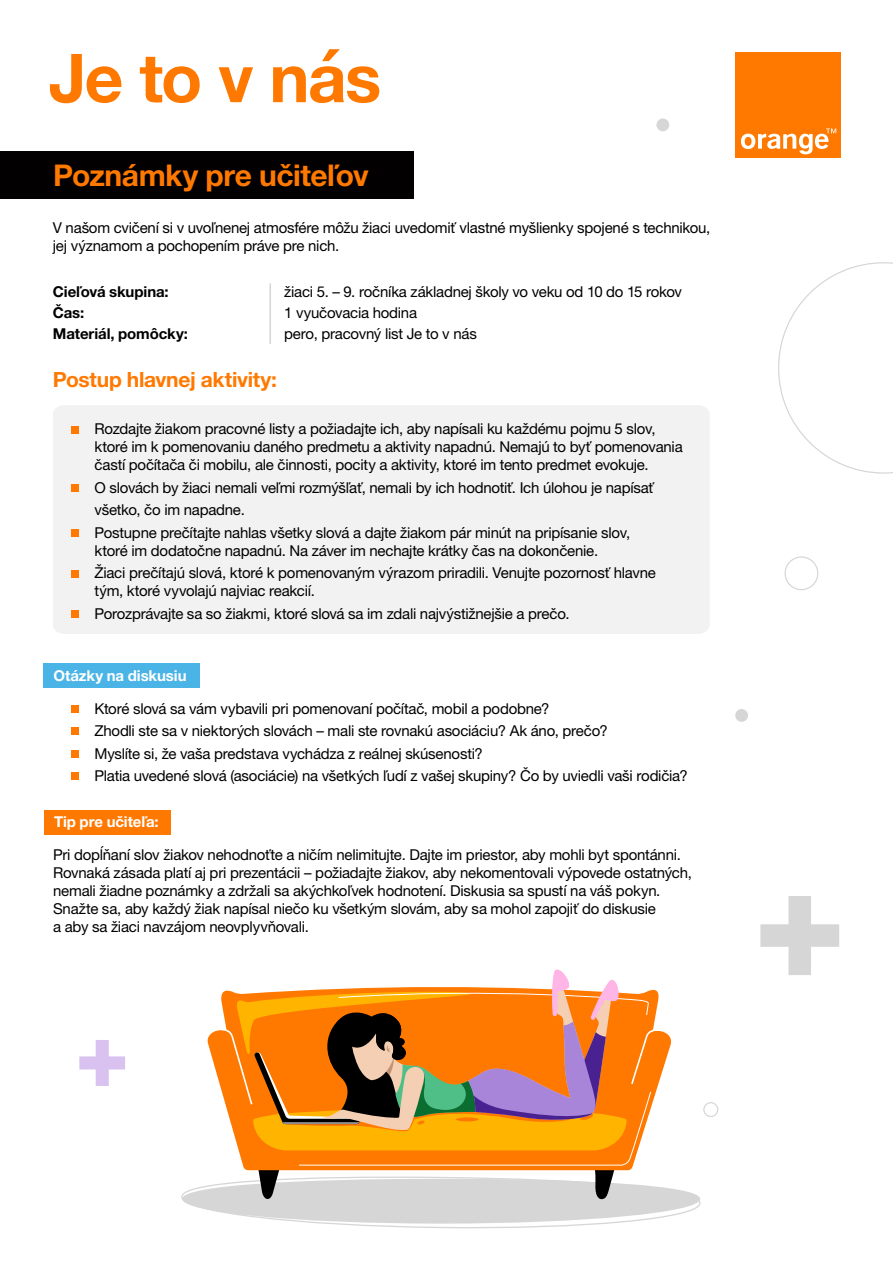
<style>
.page{position:relative;width:893px;height:1263px;background:#fff}
.page>*{position:absolute;margin:0;border:0;box-sizing:border-box;transform-origin:0 0}
.t1{font:700 67.5px "Helvetica Neue";letter-spacing:-.025em;color:#ff7900}
.t2{font:700 30px "Helvetica Neue LT Pro";letter-spacing:-.015em;color:#ff7900}
.t3{font:700 21px "Helvetica Neue LT Pro";letter-spacing:-.015em;color:#ff7900}
.t4{font:15px/18px "Helvetica Neue LT Pro";letter-spacing:-.015em;color:#000}
.t5{font:700 15px/21px "Helvetica Neue LT Pro";letter-spacing:-.005em;color:#000}
.t6{font:700 15px "Helvetica Neue LT Pro";letter-spacing:-.005em;color:#fff}
</style>
<div class="page">
<div style="left:53px;top:405px;width:656px;height:229px;background:#f2f2f2"></div>
<div style="left:0;top:151px;width:413px;height:48px;background:#020000"></div>
<div style="left:71px;top:426px;width:8px;height:8px;background:#ff7900"></div>
<div style="left:71px;top:485px;width:8px;height:7px;background:#ff7900"></div>
<div style="left:71px;top:530px;width:8px;height:7px;background:#ff7900"></div>
<div style="left:71px;top:570px;width:8px;height:8px;background:#ff7900"></div>
<div style="left:71px;top:611px;width:8px;height:7px;background:#ff7900"></div>
<div style="left:71px;top:705px;width:8px;height:8px;background:#ff7900"></div>
<div style="left:71px;top:728px;width:8px;height:7px;background:#ff7900"></div>
<div style="left:71px;top:750px;width:8px;height:8px;background:#ff7900"></div>
<div style="left:71px;top:773px;width:8px;height:7px;background:#ff7900"></div>
<hr style="left:269px;top:283px;width:2px;height:61px;background:#d5d5d5">
<svg style="left:778px;top:262px;width:115px;height:212px"></svg>
<div style="left:784px;top:556px;width:34px;height:34px;border:1px solid #d6d6d6;border-radius:50%"></div>
<div style="left:703px;top:1102px;width:15px;height:15px;border:1px solid #d6d6d6;border-radius:50%"></div>
<div style="left:656px;top:118px;width:13px;height:13px;background:#d6d6d6;border-radius:50%"></div>
<div style="left:735px;top:709px;width:13px;height:13px;background:#d6d6d6;border-radius:50%"></div>
<svg style="left:79px;top:1040px;width:46px;height:46px"></svg>
<svg style="left:760px;top:896px;width:79px;height:79px"></svg>
<div style="left:43px;top:664px;width:157px;height:24px;background:#4bb4e6"></div>
<div style="left:44px;top:810px;width:127px;height:24px;background:#ff7900"></div>
<svg style="left:181px;top:969px;width:520px;height:260px"></svg>
<div style="left:735px;top:53px;width:105px;height:105px;background:#ff7900"></div>
<svg style="left:741px;top:128px;width:95px;height:26px"></svg>
<h1 class="t1" style="left:49px;top:25px;width:334px">Je to v nás</h1>
<h2 class="t2" style="left:53px;top:157px;width:317px">Poznámky pre učiteľov</h2>
<p class="t4" style="left:53px;top:218px;width:659px">V našom cvičení si v uvoľnenej atmosfére môžu žiaci uvedomiť vlastné myšlienky spojené s technikou, jej významom a pochopením práve pre nich.</p>
<p class="t5" style="left:53px;top:281px;width:137px">Cieľová skupina:<br>Čas:<br>Materiál, pomôcky:</p>
<p class="t4" style="left:284px;top:281px;width:399px;line-height:21px">žiaci 5. – 9. ročníka základnej školy vo veku od 10 do 15 rokov<br>1 vyučovacia hodina<br>pero, pracovný list Je to v nás</p>
<h3 class="t3" style="left:53px;top:366px;width:226px">Postup hlavnej aktivity:</h3>
<p class="t4" style="left:95px;top:420px;width:590px">Rozdajte žiakom pracovné listy a požiadajte ich, aby napísali ku každému pojmu 5 slov, ktoré im k pomenovaniu daného predmetu a aktivity napadnú. Nemajú to byť pomenovania častí počítača či mobilu, ale činnosti, pocity a aktivity, ktoré im tento predmet evokuje.</p>
<p class="t4" style="left:95px;top:476px;width:561px;line-height:22.5px">O slovách by žiaci nemali veľmi rozmýšľať, nemali by ich hodnotiť. Ich úlohou je napísať všetko, čo im napadne.<br>Postupne prečítajte nahlas všetky slová a dajte žiakom pár minút na pripísanie slov,</p>
<p class="t4" style="left:95px;top:539px;width:563px;line-height:22.5px">ktoré im dodatočne napadnú. Na záver im nechajte krátky čas na dokončenie.<br>Žiaci prečítajú slová, ktoré k pomenovaným výrazom priradili. Venujte pozornosť hlavne</p>
<p class="t4" style="left:95px;top:580px;width:477px;line-height:22.5px">tým, ktoré vyvolajú najviac reakcií.<br>Porozprávajte sa so žiakmi, ktoré slová sa im zdali najvýstižnejšie a prečo.</p>
<p class="t6" style="left:53px;top:666px;width:135px">Otázky na diskusiu</p>
<p class="t4" style="left:95px;top:697px;width:595px;line-height:22.5px">Ktoré slová sa vám vybavili pri pomenovaní počítač, mobil a podobne?<br>Zhodli ste sa v niektorých slovách – mali ste rovnakú asociáciu? Ak áno, prečo?<br>Myslíte si, že vaša predstava vychádza z reálnej skúsenosti?<br>Platia uvedené slová (asociácie) na všetkých ľudí z vašej skupiny? Čo by uviedli vaši rodičia?</p>
<p class="t6" style="left:54px;top:813px;width:106px">Tip pre učiteľa:</p>
<p class="t4" style="left:53px;top:846px;width:640px">Pri dopĺňaní slov žiakov nehodnoťte a ničím nelimitujte. Dajte im priestor, aby mohli byt spontánni.<br>Rovnaká zásada platí aj pri prezentácii – požiadajte žiakov, aby nekomentovali výpovede ostatných, nemali žiadne poznámky a zdržali sa akýchkoľvek hodnotení. Diskusia sa spustí na váš pokyn.<br>Snažte sa, aby každý žiak napísal niečo ku všetkým slovám, aby sa mohol zapojiť do diskusie<br>a aby sa žiaci navzájom neovplyvňovali.</p>
</div>
